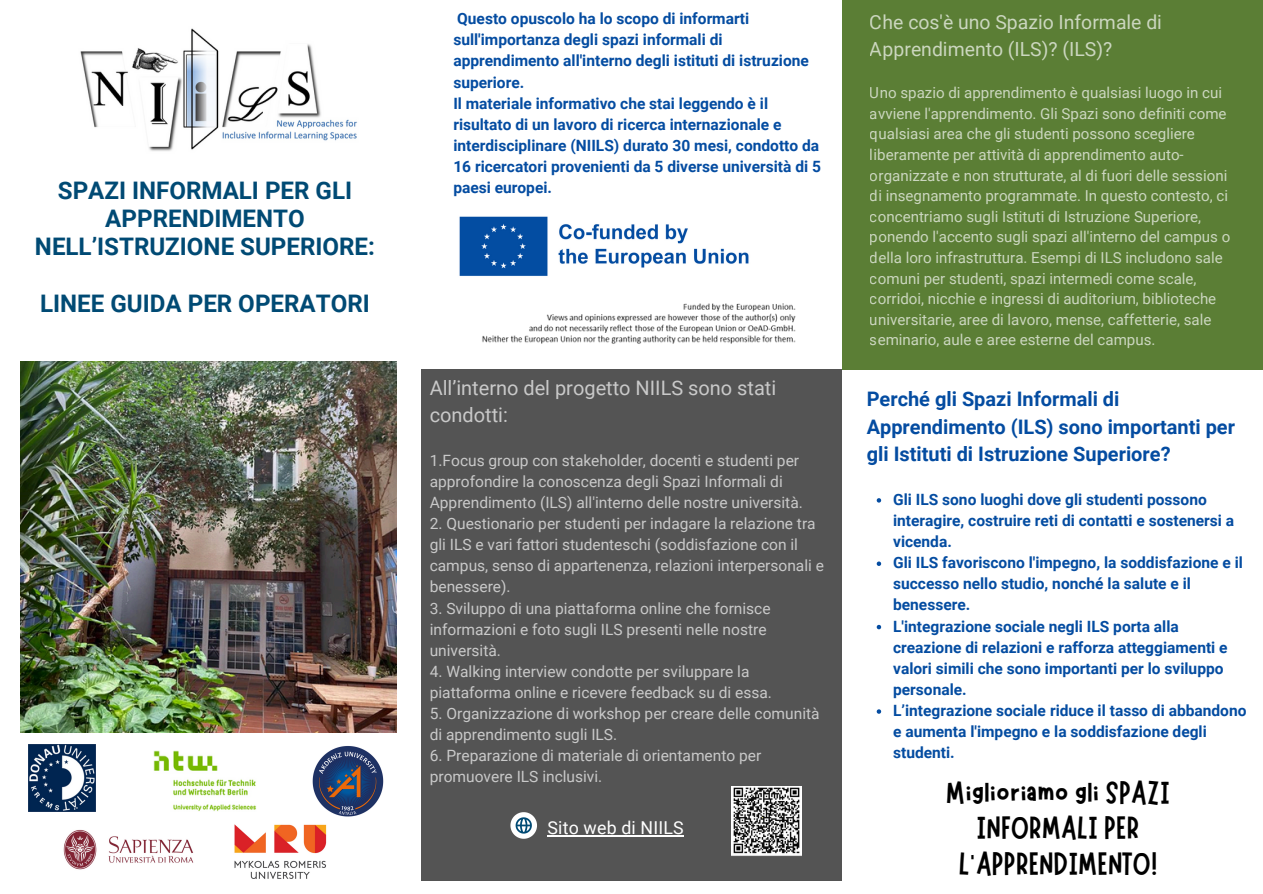
<style>
.page{position:relative;width:1263px;height:894px;background:#fff}
.page>*{position:absolute;margin:0;border:0;box-sizing:border-box;transform-origin:0 0}
.t1{font:32.25px/35.5px "Marykate";color:#000;text-align:center}
.t2{font:700 24.15px/28.2px "Roboto";color:#004a74;text-align:center}
.t3{font:700 19.95px/27.8px "Roboto";color:#044ca1}
.t4{font:19.95px/27.8px "Roboto";color:#fff}
.t5{font:19.5px/27px "Roboto";color:#fff}
.t6{font:17.7px "Roboto";letter-spacing:.01em;color:#fff}
.t7{font:700 15.6px/21.1px "Roboto";color:#044ca1}
.t8{font:15.6px/21.1px "Roboto";color:#fff}
.t9{font:15.15px/20.5px "Roboto";color:#fff}
</style>
<div class="page">
<div style="left:421px;top:369px;width:421px;height:512px;background:#545454"></div>
<svg style="left:510px;top:812px;width:27px;height:26px"></svg>
<img style="left:459px;top:216px;width:290px;height:60px">
<img style="left:80px;top:28px;width:277px;height:123px">
<img style="left:28px;top:744px;width:68px;height:67px">
<img style="left:153px;top:750px;width:104px;height:61px">
<img style="left:312px;top:746px;width:72px;height:71px">
<img style="left:234px;top:824px;width:93px;height:55px">
<img style="left:63px;top:829px;width:131px;height:41px">
<div style="left:842px;top:0;width:421px;height:369px;background:#5b7e35"></div>
<img style="left:21px;top:361px;width:376px;height:371px">
<img style="left:732px;top:786px;width:70px;height:70px">
<img style="left:482px;top:303px;width:314px;height:41px">
<hr style="left:548px;top:835px;width:136px;height:1px;background:#fff">
<svg style="left:877px;top:498px;width:4px;height:4px"></svg>
<svg style="left:877px;top:561px;width:4px;height:4px"></svg>
<svg style="left:877px;top:624px;width:4px;height:5px"></svg>
<svg style="left:877px;top:709px;width:4px;height:4px"></svg>
<p class="t2" style="left:35px;top:176px;width:342px">SPAZI INFORMALI PER GLI<br>APPRENDIMENTO<br>NELL’ISTRUZIONE SUPERIORE:</p>
<p class="t2" style="left:40px;top:289px;width:331px">LINEE GUIDA PER OPERATORI</p>
<p class="t7" style="left:453px;top:8px;width:369px">Questo opuscolo ha lo scopo di informarti sull'importanza degli spazi informali di apprendimento all'interno degli istituti di istruzione superiore.<br>Il materiale informativo che stai leggendo è il risultato di un lavoro di ricerca internazionale e interdisciplinare (NIILS) durato 30 mesi, condotto da 16 ricercatori provenienti da 5 diverse università di 5 paesi europei.</p>
<p class="t5" style="left:870px;top:9px;width:293px">Che cos'è uno Spazio Informale di<br>Apprendimento (ILS)? (ILS)?</p>
<p class="t9" style="left:870px;top:83px;width:362px">Uno spazio di apprendimento è qualsiasi luogo in cui avviene l'apprendimento. Gli Spazi sono definiti come qualsiasi area che gli studenti possono scegliere liberamente per attività di apprendimento auto&shy;organizzate e non strutturate, al di fuori delle sessioni di insegnamento programmate. In questo contesto, ci concentriamo sugli Istituti di Istruzione Superiore, ponendo l'accento sugli spazi all'interno del campus o della loro infrastruttura. Esempi di ILS includono sale comuni per studenti, spazi intermedi come scale, corridoi, nicchie e ingressi di auditorium, biblioteche universitarie, aree di lavoro, mense, caffetterie, sale seminario, aule e aree esterne del campus.</p>
<p class="t4" style="left:430px;top:374px;width:348px">All’interno del progetto NIILS sono stati condotti:</p>
<p class="t8" style="left:430px;top:449px;width:375px">1.Focus group con stakeholder, docenti e studenti per approfondire la conoscenza degli Spazi Informali di<br>Apprendimento (ILS) all'interno delle nostre università.</p>
<p class="t8" style="left:430px;top:513px;width:396px">2. Questionario per studenti per indagare la relazione tra gli ILS e vari fattori studenteschi (soddisfazione con il campus, senso di appartenenza, relazioni interpersonali e benessere).</p>
<p class="t8" style="left:430px;top:597px;width:342px">3. Sviluppo di una piattaforma online che fornisce informazioni e foto sugli ILS presenti nelle nostre università.</p>
<p class="t8" style="left:430px;top:660px;width:344px">4. Walking interview condotte per sviluppare la piattaforma online e ricevere feedback su di essa.</p>
<p class="t8" style="left:430px;top:703px;width:391px">5. Organizzazione di workshop per creare delle comunità di apprendimento sugli ILS.</p>
<p class="t8" style="left:430px;top:745px;width:333px">6. Preparazione di materiale di orientamento per promuovere ILS inclusivi.</p>
<h4 class="t6" style="left:548px;top:817px;width:138px">Sito web di NIILS</h4>
<p class="t3" style="left:867px;top:385px;width:370px">Perché gli Spazi Informali di<br>Apprendimento (ILS) sono importanti per gli Istituti di Istruzione Superiore?</p>
<p class="t7" style="left:893px;top:489px;width:343px">Gli ILS sono luoghi dove gli studenti possono interagire, costruire reti di contatti e sostenersi a vicenda.</p>
<p class="t7" style="left:893px;top:552px;width:351px">Gli ILS favoriscono l'impegno, la soddisfazione e il successo nello studio, nonché la salute e il benessere.</p>
<p class="t7" style="left:893px;top:615px;width:336px">L'integrazione sociale negli ILS porta alla creazione di relazioni e rafforza atteggiamenti e valori simili che sono importanti per lo sviluppo personale.</p>
<p class="t7" style="left:893px;top:699px;width:355px">L’integrazione sociale riduce il tasso di abbandono e aumenta l'impegno e la soddisfazione degli studenti.</p>
<p class="t1" style="left:946px;top:771px;width:226px">Miglioriamo gli SPAZI<br>INFORMALI PER<br>L’APPRENDIMENTO!</p>
</div>
